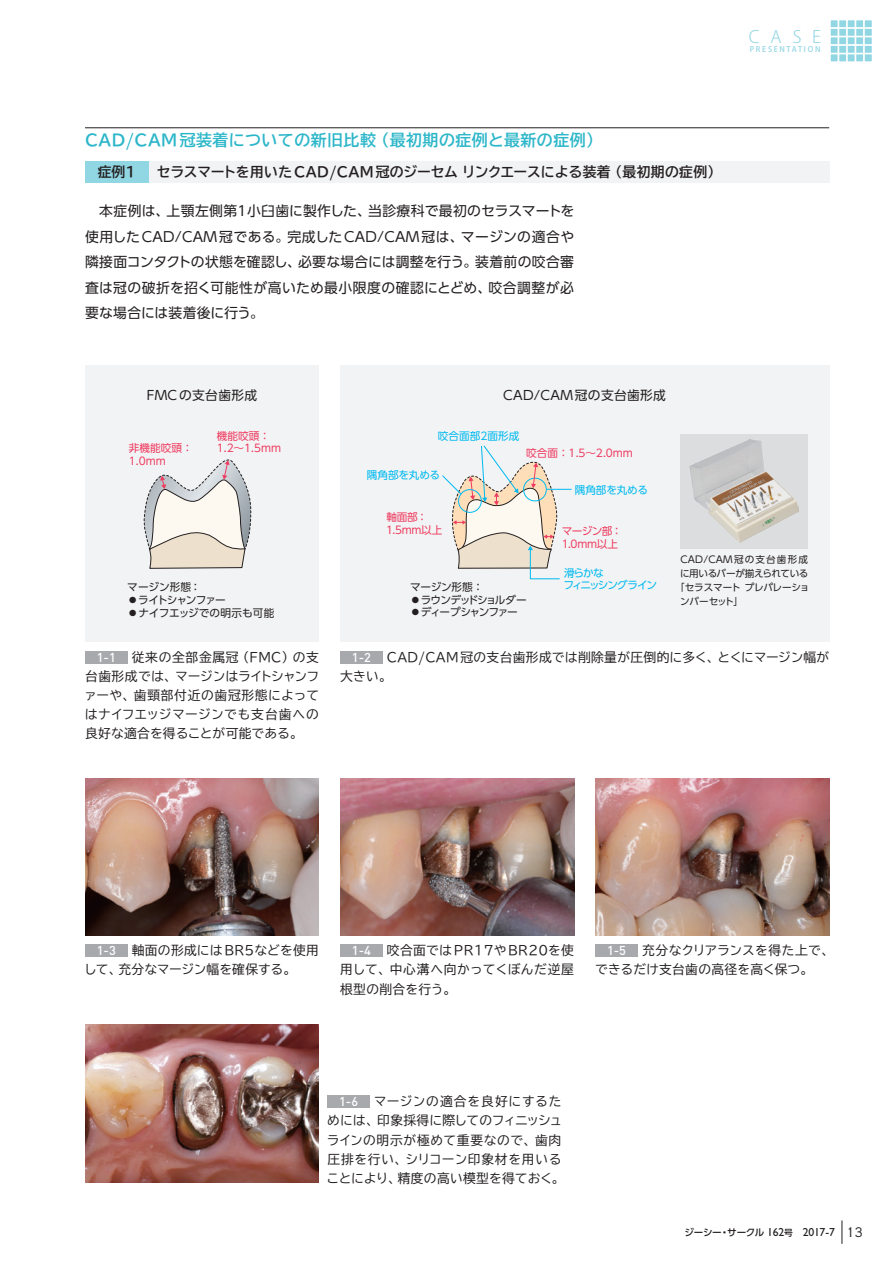
<style>
.page{position:relative;width:893px;height:1263px;background:#fff}
.page>*{position:absolute;margin:0;border:0;box-sizing:border-box;transform-origin:0 0}
.t1{font:300 16.95px "Koz Go Pro";color:#91d6e3}
.t2{font:700 15.9px "TBUD Go Std";letter-spacing:.03em;color:#2cb6c9}
.t3{font:13.8px/25.5px "UD Shin Go Pr 6 N";letter-spacing:.025em;color:#231f20;text-align:justify}
.t4{font:700 13.8px "TBUD Go Std";letter-spacing:.005em;color:#231f20}
.t5{font:12.75px/19.2px "TBUD Go Std";letter-spacing:.025em;color:#231f20}
.t6{font:12.75px "UD Shin Go Pr 6 N";letter-spacing:.025em;color:#231f20}
.t7{font:500 12.75px "DINOT";color:#fff}
.t8{font:10.65px/12.8px "UD Shin Go Pr 6 N";color:#ee3b60}
.t9{font:10.65px "UD Shin Go Pr 6 N";letter-spacing:-.09em;color:#231f20}
.t10{font:10.65px "UD Shin Go Pr 6 N";letter-spacing:-.025em;color:#00baf1}
.t11{font:10.65px "UD Shin Go Pr 6 N";letter-spacing:-.045em;color:#231f20}
.t12{font:10.65px "UD Shin Go Pr 6 N";letter-spacing:.01em;color:#231f20}
.t13{font:10.65px/12.8px "UD Shin Go Pr 6 N";letter-spacing:-.035em;color:#ee3b60}
.t14{font:10.65px/12.8px "UD Shin Go Pr 6 N";letter-spacing:-.02em;color:#ee3b60}
.t15{font:10.65px "UD Shin Go Pr 6 N";letter-spacing:-.115em;color:#231f20}
.t16{font:10.65px "UD Shin Go Pr 6 N";letter-spacing:-.11em;color:#00baf1}
.t17{font:10.65px "UD Shin Go Pr 6 N";color:#00baf1}
.t18{font:9.6px "UD Shin Go Pr 6 N";letter-spacing:-.015em;color:#231f20}
.t19{font:500 9.6px "UD Shin Go Pro";letter-spacing:-.045em;color:#231f20}
.t20{font:9.6px "UD Shin Go Pr 6 N";letter-spacing:.12em;color:#231f20}
.t21{font:9.6px "UD Shin Go Pr 6 N";letter-spacing:-.045em;color:#231f20}
.t22{font:500 7.65px "Koz Go Pro";letter-spacing:.22em;color:#91d6e3}
.s1{font-family:"Gill Sans Std";font-weight:400;font-size:11.7px}
.s2{font-size:8.7px}
.s3{font-family:"Copperplate Gothic Std 29 AB";font-weight:400;font-size:13.35px}
</style>
<div class="page">
<hr style="left:0;top:0;width:1px;height:319px;background:#91d6e3">
<div style="left:340px;top:366px;width:489px;height:276px;background:#f2f3f4"></div>
<div style="left:85px;top:162px;width:64px;height:21px;background:#91d6e3"></div>
<div style="left:149px;top:162px;width:680px;height:21px;background:#f2f3f4"></div>
<div style="left:85px;top:651px;width:43px;height:12px;background:#a8a9ad"></div>
<div style="left:85px;top:944px;width:43px;height:13px;background:#a8a9ad"></div>
<div style="left:327px;top:1095px;width:43px;height:13px;background:#a8a9ad"></div>
<div style="left:340px;top:651px;width:43px;height:12px;background:#a8a9ad"></div>
<div style="left:340px;top:944px;width:43px;height:13px;background:#a8a9ad"></div>
<div style="left:595px;top:944px;width:43px;height:13px;background:#a8a9ad"></div>
<hr style="left:85px;top:128px;width:744px;height:1px;background:#231f20">
<div style="left:85px;top:366px;width:234px;height:276px;background:#f2f3f4"></div>
<svg style="left:442px;top:445px;width:129px;height:134px"></svg>
<div style="left:680px;top:434px;width:128px;height:115px;background:#dcdddf"></div>
<img style="left:690px;top:440px;width:108px;height:103px">
<img style="left:85px;top:778px;width:234px;height:157px">
<img style="left:340px;top:778px;width:234px;height:157px">
<img style="left:595px;top:778px;width:234px;height:157px">
<img style="left:85px;top:1025px;width:234px;height:157px">
<svg style="left:143px;top:459px;width:108px;height:110px"></svg>
<div style="left:830px;top:20px;width:8px;height:8px;background:#91d6e3"></div>
<div style="left:829px;top:19px;width:10px;height:10px;border:2px solid #fff"></div>
<div style="left:838px;top:20px;width:9px;height:8px;background:#91d6e3"></div>
<div style="left:838px;top:19px;width:10px;height:10px;border:2px solid #fff"></div>
<div style="left:847px;top:20px;width:8px;height:8px;background:#91d6e3"></div>
<div style="left:846px;top:19px;width:10px;height:10px;border:2px solid #fff"></div>
<div style="left:855px;top:20px;width:9px;height:8px;background:#91d6e3"></div>
<div style="left:855px;top:19px;width:10px;height:10px;border:2px solid #fff"></div>
<div style="left:864px;top:20px;width:8px;height:8px;background:#91d6e3"></div>
<div style="left:863px;top:19px;width:10px;height:10px;border:2px solid #fff"></div>
<div style="left:830px;top:28px;width:8px;height:9px;background:#91d6e3"></div>
<div style="left:829px;top:27px;width:10px;height:10px;border:2px solid #fff"></div>
<div style="left:838px;top:28px;width:9px;height:9px;background:#91d6e3"></div>
<div style="left:838px;top:27px;width:10px;height:10px;border:2px solid #fff"></div>
<div style="left:847px;top:28px;width:8px;height:9px;background:#91d6e3"></div>
<div style="left:846px;top:27px;width:10px;height:10px;border:2px solid #fff"></div>
<div style="left:855px;top:28px;width:9px;height:9px;background:#91d6e3"></div>
<div style="left:855px;top:27px;width:10px;height:10px;border:2px solid #fff"></div>
<div style="left:864px;top:28px;width:8px;height:9px;background:#91d6e3"></div>
<div style="left:863px;top:27px;width:10px;height:10px;border:2px solid #fff"></div>
<div style="left:830px;top:37px;width:8px;height:8px;background:#91d6e3"></div>
<div style="left:829px;top:36px;width:10px;height:10px;border:2px solid #fff"></div>
<div style="left:838px;top:37px;width:9px;height:8px;background:#91d6e3"></div>
<div style="left:838px;top:36px;width:10px;height:10px;border:2px solid #fff"></div>
<div style="left:847px;top:37px;width:8px;height:8px;background:#91d6e3"></div>
<div style="left:846px;top:36px;width:10px;height:10px;border:2px solid #fff"></div>
<div style="left:855px;top:37px;width:9px;height:8px;background:#91d6e3"></div>
<div style="left:855px;top:36px;width:10px;height:10px;border:2px solid #fff"></div>
<div style="left:864px;top:37px;width:8px;height:8px;background:#91d6e3"></div>
<div style="left:863px;top:36px;width:10px;height:10px;border:2px solid #fff"></div>
<div style="left:830px;top:45px;width:8px;height:9px;background:#91d6e3"></div>
<div style="left:829px;top:44px;width:10px;height:10px;border:2px solid #fff"></div>
<div style="left:838px;top:45px;width:9px;height:9px;background:#91d6e3"></div>
<div style="left:838px;top:44px;width:10px;height:10px;border:2px solid #fff"></div>
<div style="left:847px;top:45px;width:8px;height:9px;background:#91d6e3"></div>
<div style="left:846px;top:44px;width:10px;height:10px;border:2px solid #fff"></div>
<div style="left:855px;top:45px;width:9px;height:9px;background:#91d6e3"></div>
<div style="left:855px;top:44px;width:10px;height:10px;border:2px solid #fff"></div>
<div style="left:864px;top:45px;width:8px;height:9px;background:#91d6e3"></div>
<div style="left:863px;top:44px;width:10px;height:10px;border:2px solid #fff"></div>
<div style="left:830px;top:54px;width:8px;height:8px;background:#91d6e3"></div>
<div style="left:829px;top:53px;width:10px;height:10px;border:2px solid #fff"></div>
<div style="left:838px;top:54px;width:9px;height:8px;background:#91d6e3"></div>
<div style="left:838px;top:53px;width:10px;height:10px;border:2px solid #fff"></div>
<div style="left:847px;top:54px;width:8px;height:8px;background:#91d6e3"></div>
<div style="left:846px;top:53px;width:10px;height:10px;border:2px solid #fff"></div>
<div style="left:855px;top:54px;width:9px;height:8px;background:#91d6e3"></div>
<div style="left:855px;top:53px;width:10px;height:10px;border:2px solid #fff"></div>
<div style="left:864px;top:54px;width:8px;height:8px;background:#91d6e3"></div>
<div style="left:863px;top:53px;width:10px;height:10px;border:2px solid #fff"></div>
<svg style="left:842px;top:1220px;width:1px;height:24px"></svg>
<p class="t2" style="left:85px;top:127px;width:519px">CAD/CAM冠装着についての新旧比較（最初期の症例と最新の症例）</p>
<p class="t4" style="left:98px;top:161px;width:40px">症例1</p>
<p class="t4" style="left:157px;top:161px;width:566px">セラスマートを用いた CAD/CAM冠のジーセム リンクエースによる装着（最初期の症例）</p>
<p class="t3" style="left:85px;top:198px;width:491px">　本症例は、上顎左側第1小臼歯に製作した、当診療科で最初のセラスマートを使用したCAD/CAM冠である。完成したCAD/CAM冠は、マージンの適合や隣接面コンタクトの状態を確認し、必要な場合には調整を行う。装着前の咬合審査は冠の破折を招く可能性が高いため最小限度の確認にとどめ、咬合調整が必要な場合には装着後に行う。</p>
<p class="t6" style="left:147px;top:385px;width:112px">FMCの支台歯形成</p>
<p class="t6" style="left:503px;top:385px;width:164px">CAD/CAM冠の支台歯形成</p>
<p class="t8" style="left:129px;top:442px;width:65px">非機能咬頭：<br>1.0mm</p>
<p class="t8" style="left:217px;top:429px;width:66px">機能咬頭：<br>1.2～1.5mm</p>
<p class="t17" style="left:438px;top:427px;width:83px">咬合面部2面形成</p>
<p class="t10" style="left:367px;top:466px;width:75px">隅角部を丸める</p>
<p class="t14" style="left:386px;top:510px;width:58px">軸面部：<br>1.5mm以上</p>
<p class="t8" style="left:526px;top:446px;width:108px">咬合面：1.5～2.0mm</p>
<p class="t10" style="left:575px;top:481px;width:75px">隅角部を丸める</p>
<p class="t13" style="left:562px;top:524px;width:62px">マージン部：<br>1.0mm以上</p>
<h1 class="t1" style="left:749px;top:26px;width:74px">CASE</h1>
<p class="t22" style="left:750px;top:45px;width:72px">PRESENTATION</p>
<p class="t11" style="left:127px;top:578px;width:75px">マージン形態：</p>
<p class="t9" style="left:127px;top:591px;width:100px">●ライトシャンファー</p>
<p class="t12" style="left:127px;top:604px;width:148px">●ナイフエッジでの明示も可能</p>
<p class="t10" style="left:564px;top:564px;width:41px">滑らかな</p>
<p class="t11" style="left:410px;top:578px;width:75px">マージン形態：</p>
<p class="t16" style="left:563px;top:577px;width:95px">フィニッシングライン</p>
<p class="t9" style="left:410px;top:591px;width:118px">●ラウンデッドショルダー</p>
<p class="t15" style="left:410px;top:604px;width:109px">●ディープシャンファー</p>
<p class="t20" style="left:680px;top:552px;width:129px">CAD/CAM冠の支台歯形成</p>
<p class="t21" style="left:680px;top:566px;width:130px">に用いるバーが揃えられている</p>
<p class="t18" style="left:675px;top:580px;width:136px">「セラスマート プレパレーショ</p>
<p class="t18" style="left:680px;top:593px;width:65px">ンバーセット」</p>
<p class="t5" style="left:84px;top:647px;width:237px;text-align:justify;text-indent:48px">従来の全部金属冠（FMC）の支台歯形成では、マージンはライトシャンファーや、歯頸部付近の歯冠形態によってはナイフエッジマージンでも支台歯への良好な適合を得ることが可能である。</p>
<p class="t7" style="left:97px;top:648px;width:21px">1-1</p>
<p class="t5" style="left:340px;top:647px;width:490px;text-indent:47px">CAD/CAM冠の支台歯形成では削除量が圧倒的に多く、とくにマージン幅が大きい。</p>
<p class="t7" style="left:352px;top:648px;width:21px">1-2</p>
<p class="t5" style="left:84px;top:941px;width:236px;text-indent:48px">軸面の形成には BR5などを使用して、充分なマージン幅を確保する。</p>
<p class="t7" style="left:97px;top:942px;width:21px">1-3</p>
<p class="t5" style="left:340px;top:941px;width:235px;text-align:justify;text-indent:47px">咬合面では PR17やBR20を使用して、中心溝へ向かってくぼんだ逆屋根型の削合を行う。</p>
<p class="t5" style="left:595px;top:941px;width:241px;text-indent:47px">充分なクリアランスを得た上で、できるだけ支台歯の高径を高く保つ。</p>
<p class="t7" style="left:352px;top:942px;width:21px">1-4</p>
<p class="t7" style="left:607px;top:942px;width:21px">1-5</p>
<p class="t5" style="left:327px;top:1092px;width:239px;text-indent:47px">マージンの適合を良好にするためには、印象採得に際してのフィニッシュラインの明示が極めて重要なので、歯肉圧排を行い、シリコーン印象材を用いることにより、精度の高い模型を得ておく。</p>
<p class="t7" style="left:339px;top:1093px;width:21px">1-6</p>
<p class="t19" style="left:684px;top:1225px;width:180px">ジーシー・サークル <span class="s1">162</span><span class="s2">号</span> <span class="s1">2017-7</span> <span class="s3">13</span></p>
</div>
